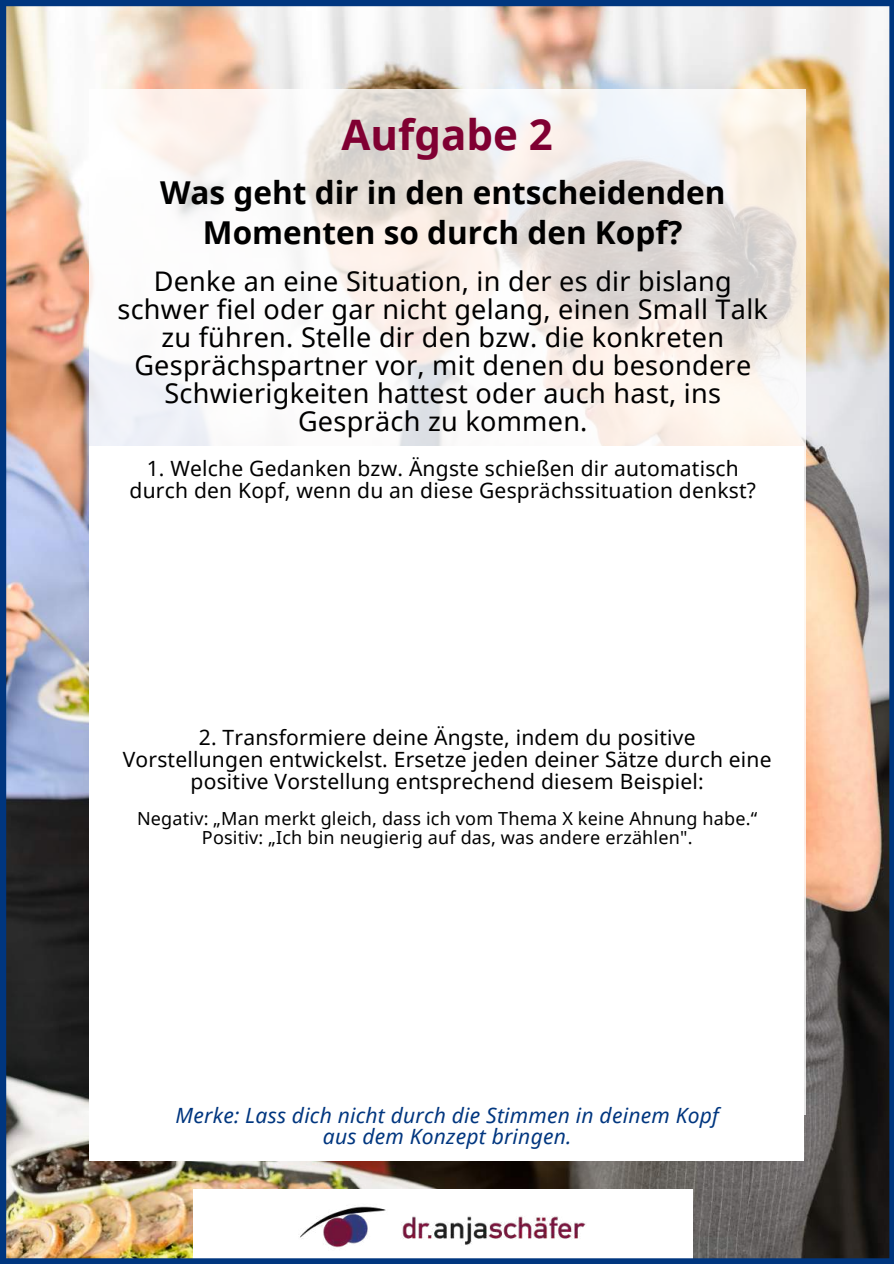
<style>
.page{position:relative;width:894px;height:1264px;background:#fff}
.page>*{position:absolute;margin:0;border:0;box-sizing:border-box;transform-origin:0 0}
.t1{font:700 42px "Noto Sans";color:#800032}
.t2{font:700 31.5px/40.8px "Noto Sans";color:#000;text-align:center}
.t3{font:27px/27.9px "Noto Sans";letter-spacing:.01em;color:#000;text-align:center}
.t4{font:21px/21.8px "Noto Sans";letter-spacing:.01em;color:#000;text-align:center}
.t5{font:italic 21px/21.5px "Noto Sans";letter-spacing:.01em;color:#00367f;text-align:center}
.t6{font:18px/18.3px "Noto Sans";letter-spacing:.01em;color:#000;text-align:center}
</style>
<div class="page">
<img style="left:0;top:0;width:893px;height:1263px">
<img style="left:298px;top:1202px;width:288px;height:48px">
<div style="left:89px;top:446px;width:714px;height:713px;background:#fff"></div>
<h1 class="t1" style="left:341px;top:105px;width:213px">Aufgabe 2</h1>
<h2 class="t2" style="left:160px;top:171px;width:566px">Was geht dir in den entscheidenden<br>Momenten so durch den Kopf?</h2>
<p class="t3" style="left:117px;top:267px;width:652px">Denke an eine Situation, in der es dir bislang schwer fiel oder gar nicht gelang, einen Small Talk zu führen. Stelle dir den bzw. die konkreten Gesprächspartner vor, mit denen du besondere Schwierigkeiten hattest oder auch hast, ins Gespräch zu kommen.</p>
<p class="t4" style="left:129px;top:456px;width:627px">1. Welche Gedanken bzw. Ängste schießen dir automatisch durch den Kopf, wenn du an diese Gesprächssituation denkst?</p>
<p class="t4" style="left:123px;top:726px;width:650px">2. Transformiere deine Ängste, indem du positive<br>Vorstellungen entwickelst. Ersetze jeden deiner Sätze durch eine positive Vorstellung entsprechend diesem Beispiel:</p>
<p class="t6" style="left:137px;top:809px;width:621px">Negativ: „Man merkt gleich, dass ich vom Thema X keine Ahnung habe.“<br>Positiv: „Ich bin neugierig auf das, was andere erzählen".</p>
<p class="t5" style="left:175px;top:1103px;width:544px">Merke: Lass dich nicht durch die Stimmen in deinem Kopf aus dem Konzept bringen.</p>
</div>
